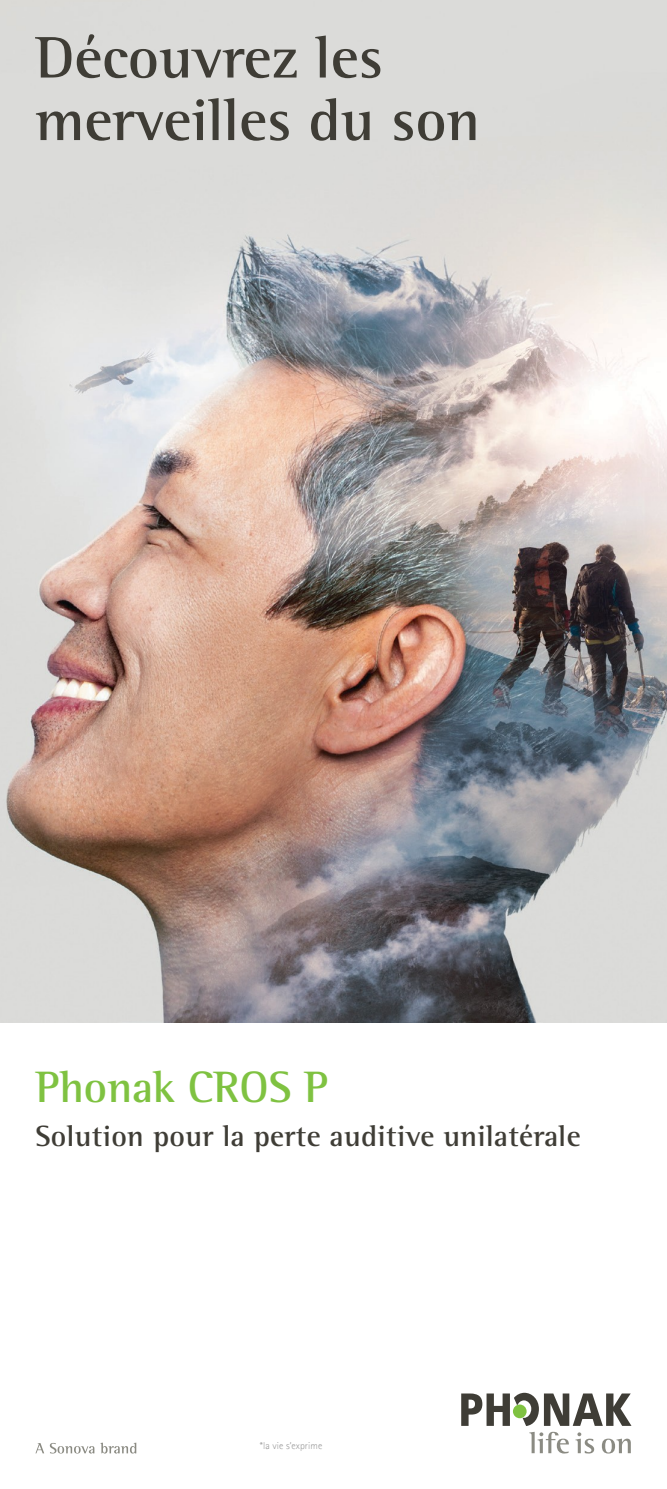
<style>
.page{position:relative;width:667px;height:1489px;background:#fff}
.page>*{position:absolute;margin:0;border:0;box-sizing:border-box;transform-origin:0 0}
.t1{font:700 60px/62.5px "Rotis Semifor Phonak";color:#3f3d36}
.t2{font:700 45px "Rotis Semifor Phonak";color:#7fc241}
.t3{font:700 30px "Rotis Semifor Phonak";letter-spacing:.01em;color:#3f3d36}
.t4{font:300 10px "Rotis Sansfor Phonak";letter-spacing:.01em;color:#999}
</style>
<div class="page">
<img style="left:0;top:0;width:666px;height:1022px">
<svg style="left:461px;top:1392px;width:170px;height:33px"></svg>
<svg style="left:529px;top:1431px;width:39px;height:22px"></svg>
<svg style="left:575px;top:1432px;width:18px;height:21px"></svg>
<svg style="left:601px;top:1438px;width:29px;height:15px"></svg>
<svg style="left:35px;top:1443px;width:9px;height:10px"></svg>
<svg style="left:50px;top:1442px;width:44px;height:11px"></svg>
<svg style="left:100px;top:1442px;width:36px;height:11px"></svg>
<h1 class="t1" style="left:35px;top:31px;width:446px">Découvrez les merveilles du son</h1>
<h2 class="t2" style="left:35px;top:1058px;width:294px">Phonak CROS P</h2>
<p class="t3" style="left:35px;top:1117px;width:546px">Solution pour la perte auditive unilatérale</p>
<p class="t4" style="left:260px;top:1441px;width:64px">*la vie s’exprime</p>
</div>
